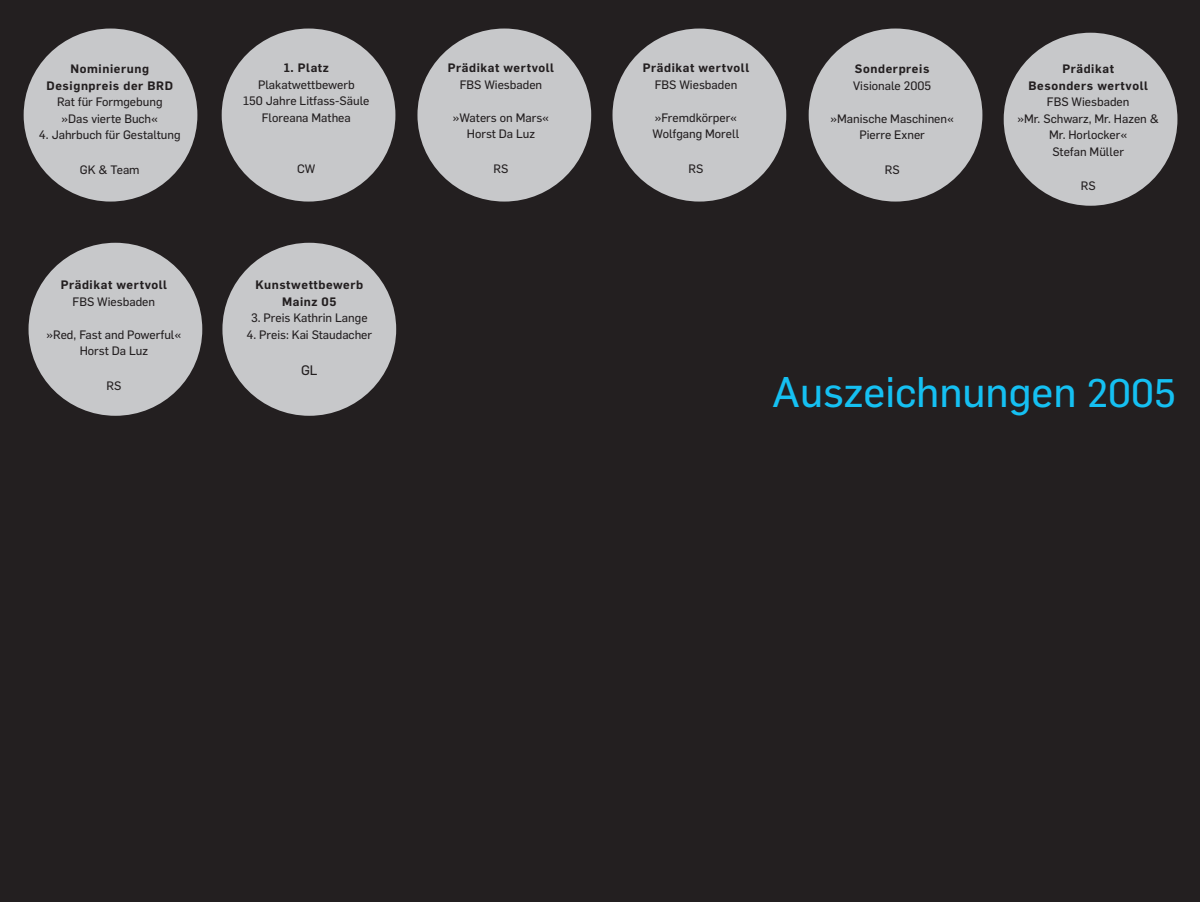
<style>
.page{position:relative;width:1200px;height:902px;background:#fff}
.page>*{position:absolute;margin:0;border:0;box-sizing:border-box;transform-origin:0 0}
.t1{font:42px "Flama Basic";color:#15c0f2}
.t2{font:13.5px "Flama Basic";color:#231f20}
.t3{font:12px "Flama Basic";color:#231f20}
.t4{font:600 12px "Flama";letter-spacing:.05em;color:#231f20}
.s1{font-size:39px}
</style>
<div class="page">
<div style="left:0;top:0;width:1199px;height:901px;background:#231f20"></div>
<div style="left:612px;top:29px;width:174px;height:172px;background:#c7c8ca;border-radius:50%"></div>
<div style="left:808px;top:29px;width:174px;height:172px;background:#c7c8ca;border-radius:50%"></div>
<div style="left:222px;top:243px;width:174px;height:173px;background:#c7c8ca;border-radius:50%"></div>
<div style="left:29px;top:243px;width:173px;height:173px;background:#c7c8ca;border-radius:50%"></div>
<div style="left:417px;top:29px;width:174px;height:172px;background:#c7c8ca;border-radius:50%"></div>
<div style="left:24px;top:29px;width:173px;height:172px;background:#c7c8ca;border-radius:50%"></div>
<div style="left:222px;top:29px;width:173px;height:172px;background:#c7c8ca;border-radius:50%"></div>
<div style="left:1003px;top:33px;width:174px;height:173px;background:#c7c8ca;border-radius:50%"></div>
<p class="t4" style="left:71px;top:60px;width:80px">Nominierung</p>
<p class="t4" style="left:47px;top:77px;width:128px">Designpreis der BRD</p>
<p class="t3" style="left:57px;top:94px;width:107px">Rat für Formgebung</p>
<p class="t3" style="left:61px;top:110px;width:98px">»Das vierte Buch«</p>
<p class="t3" style="left:39px;top:127px;width:143px">4. Jahrbuch für Gestaltung</p>
<p class="t3" style="left:80px;top:161px;width:61px">GK &amp; Team</p>
<p class="t4" style="left:61px;top:276px;width:108px">Prädikat wertvoll</p>
<p class="t3" style="left:73px;top:293px;width:84px">FBS Wiesbaden</p>
<p class="t3" style="left:47px;top:326px;width:136px">»Red, Fast and Powerful«</p>
<p class="t3" style="left:80px;top:342px;width:70px">Horst Da Luz</p>
<p class="t3" style="left:106px;top:377px;width:16px">RS</p>
<p class="t4" style="left:284px;top:59px;width:47px">1. Platz</p>
<p class="t3" style="left:258px;top:76px;width:98px">Plakatwettbewerb</p>
<p class="t3" style="left:243px;top:92px;width:128px">150 Jahre Litfass-Säule</p>
<p class="t3" style="left:262px;top:109px;width:90px">Floreana Mathea</p>
<p class="t3" style="left:297px;top:160px;width:20px">CW</p>
<p class="t4" style="left:255px;top:276px;width:109px">Kunstwettbewerb</p>
<p class="t4" style="left:282px;top:292px;width:56px">Mainz 05</p>
<p class="t3" style="left:251px;top:309px;width:118px">3. Preis Kathrin Lange</p>
<p class="t3" style="left:246px;top:326px;width:127px">4. Preis: Kai Staudacher</p>
<p class="t2" style="left:301px;top:360px;width:18px">GL</p>
<p class="t4" style="left:447px;top:59px;width:108px">Prädikat wertvoll</p>
<p class="t3" style="left:459px;top:76px;width:84px">FBS Wiesbaden</p>
<p class="t3" style="left:453px;top:109px;width:98px">»Waters on Mars«</p>
<p class="t3" style="left:466px;top:125px;width:70px">Horst Da Luz</p>
<p class="t3" style="left:493px;top:160px;width:16px">RS</p>
<p class="t4" style="left:642px;top:59px;width:108px">Prädikat wertvoll</p>
<p class="t3" style="left:654px;top:76px;width:84px">FBS Wiesbaden</p>
<p class="t3" style="left:654px;top:109px;width:84px">»Fremdkörper«</p>
<p class="t3" style="left:652px;top:125px;width:88px">Wolfgang Morell</p>
<p class="t3" style="left:688px;top:160px;width:16px">RS</p>
<p class="t4" style="left:854px;top:60px;width:76px">Sonderpreis</p>
<p class="t3" style="left:853px;top:77px;width:79px">Visionale 2005</p>
<p class="t3" style="left:830px;top:110px;width:125px">»Manische Maschinen«</p>
<p class="t3" style="left:859px;top:127px;width:67px">Pierre Exner</p>
<p class="t3" style="left:884px;top:161px;width:16px">RS</p>
<p class="t4" style="left:1062px;top:60px;width:53px">Prädikat</p>
<p class="t4" style="left:1028px;top:77px;width:121px">Besonders wertvoll</p>
<p class="t3" style="left:1046px;top:94px;width:84px">FBS Wiesbaden</p>
<p class="t3" style="left:1017px;top:110px;width:143px">»Mr. Schwarz, Mr. Hazen &amp;</p>
<p class="t3" style="left:1048px;top:127px;width:80px">Mr. Horlocker«</p>
<p class="t3" style="left:1052px;top:143px;width:73px">Stefan Müller</p>
<p class="t3" style="left:1080px;top:178px;width:16px">RS</p>
<p class="t1" style="left:772px;top:362px;width:405px">Auszeichnungen <span class="s1">2005</span></p>
</div>
